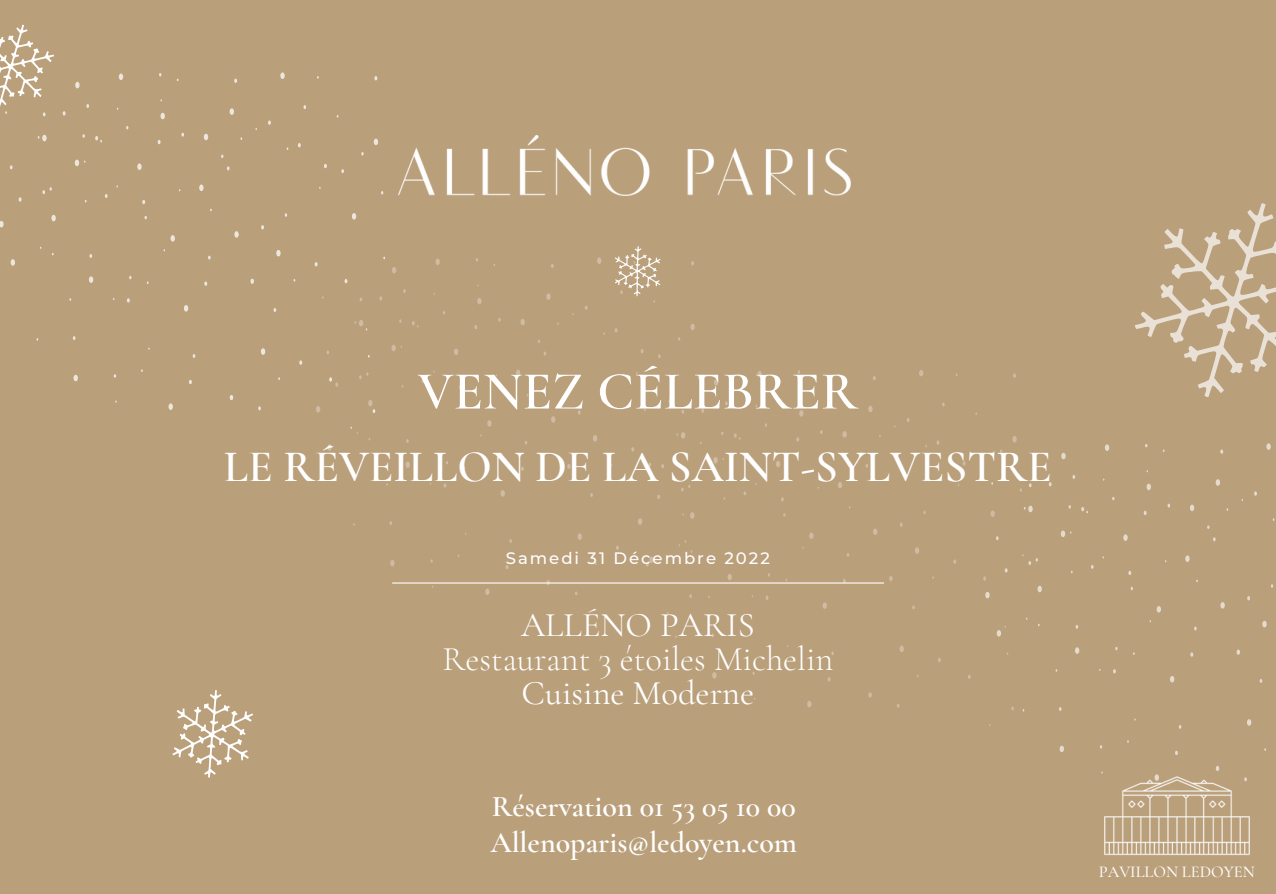
<style>
.page{position:relative;width:1276px;height:894px;background:#fff}
.page>*{position:absolute;margin:0;border:0;box-sizing:border-box;transform-origin:0 0}
.t1{font:600 54px "Cormorant Garamond";color:#fff}
.t2{font:600 45px "Cormorant Garamond";color:#fff}
.t3{font:300 34.5px "Cormorant Garamond";color:#fff}
.t4{font:34.5px "Cormorant Garamond";color:#fff}
.t5{font:600 30px/36px "Cormorant Garamond";color:#fff}
.t6{font:500 16.5px "Montserrat";letter-spacing:.12em;color:#fff}
.t7{font:500 16.5px "Cormorant Garamond";color:#fff}
</style>
<div class="page">
<div style="left:0;top:0;width:1275px;height:893px;background:#ba9f7b"></div>
<img style="left:1100px;top:745px;width:150px;height:110px">
<hr style="left:392px;top:582px;width:491px;height:1px;background:#fff">
<svg style="left:73px;top:374px;width:5px;height:7px"></svg>
<svg style="left:230px;top:395px;width:3px;height:5px"></svg>
<svg style="left:189px;top:380px;width:3px;height:4px"></svg>
<svg style="left:168px;top:403px;width:5px;height:7px"></svg>
<svg style="left:299px;top:360px;width:3px;height:5px"></svg>
<svg style="left:261px;top:348px;width:4px;height:7px"></svg>
<svg style="left:298px;top:143px;width:3px;height:4px"></svg>
<svg style="left:373px;top:138px;width:5px;height:7px"></svg>
<svg style="left:352px;top:213px;width:4px;height:6px"></svg>
<svg style="left:204px;top:134px;width:4px;height:6px"></svg>
<svg style="left:19px;top:197px;width:3px;height:5px"></svg>
<svg style="left:0;top:221px;width:4px;height:6px"></svg>
<svg style="left:261px;top:225px;width:3px;height:4px"></svg>
<svg style="left:170px;top:235px;width:5px;height:6px"></svg>
<svg style="left:137px;top:163px;width:5px;height:7px"></svg>
<svg style="left:268px;top:120px;width:3px;height:5px"></svg>
<svg style="left:75px;top:82px;width:5px;height:6px"></svg>
<svg style="left:229px;top:108px;width:5px;height:7px"></svg>
<svg style="left:160px;top:113px;width:5px;height:6px"></svg>
<svg style="left:89px;top:276px;width:4px;height:7px"></svg>
<svg style="left:11px;top:259px;width:4px;height:6px"></svg>
<svg style="left:250px;top:278px;width:4px;height:6px"></svg>
<svg style="left:204px;top:281px;width:3px;height:5px"></svg>
<svg style="left:184px;top:305px;width:4px;height:6px"></svg>
<svg style="left:142px;top:200px;width:3px;height:4px"></svg>
<svg style="left:276px;top:250px;width:4px;height:6px"></svg>
<svg style="left:119px;top:73px;width:4px;height:7px"></svg>
<svg style="left:280px;top:72px;width:5px;height:7px"></svg>
<svg style="left:95px;top:136px;width:7px;height:6px"></svg>
<svg style="left:75px;top:160px;width:10px;height:6px"></svg>
<svg style="left:51px;top:215px;width:5px;height:6px"></svg>
<svg style="left:38px;top:135px;width:9px;height:6px"></svg>
<svg style="left:42px;top:187px;width:10px;height:7px"></svg>
<svg style="left:324px;top:164px;width:3px;height:4px"></svg>
<svg style="left:234px;top:231px;width:5px;height:7px"></svg>
<svg style="left:234px;top:79px;width:3px;height:4px"></svg>
<svg style="left:199px;top:184px;width:4px;height:7px"></svg>
<svg style="left:390px;top:560px;width:4px;height:6px"></svg>
<svg style="left:546px;top:580px;width:4px;height:5px"></svg>
<svg style="left:485px;top:588px;width:4px;height:7px"></svg>
<svg style="left:577px;top:533px;width:5px;height:6px"></svg>
<svg style="left:690px;top:324px;width:4px;height:6px"></svg>
<svg style="left:668px;top:398px;width:4px;height:6px"></svg>
<svg style="left:520px;top:319px;width:5px;height:6px"></svg>
<svg style="left:329px;top:377px;width:9px;height:9px"></svg>
<svg style="left:316px;top:406px;width:4px;height:6px"></svg>
<svg style="left:487px;top:420px;width:4px;height:6px"></svg>
<svg style="left:454px;top:348px;width:4px;height:7px"></svg>
<svg style="left:392px;top:267px;width:4px;height:6px"></svg>
<svg style="left:546px;top:293px;width:4px;height:7px"></svg>
<svg style="left:477px;top:298px;width:4px;height:6px"></svg>
<svg style="left:405px;top:461px;width:5px;height:7px"></svg>
<svg style="left:327px;top:444px;width:4px;height:6px"></svg>
<svg style="left:567px;top:464px;width:3px;height:5px"></svg>
<svg style="left:521px;top:466px;width:3px;height:5px"></svg>
<svg style="left:500px;top:490px;width:5px;height:6px"></svg>
<svg style="left:459px;top:385px;width:3px;height:4px"></svg>
<svg style="left:593px;top:435px;width:4px;height:6px"></svg>
<svg style="left:615px;top:246px;width:46px;height:56px"></svg>
<svg style="left:435px;top:258px;width:5px;height:7px"></svg>
<svg style="left:597px;top:257px;width:4px;height:7px"></svg>
<svg style="left:412px;top:321px;width:6px;height:6px"></svg>
<svg style="left:391px;top:345px;width:11px;height:6px"></svg>
<svg style="left:368px;top:400px;width:7px;height:13px"></svg>
<svg style="left:354px;top:320px;width:13px;height:10px"></svg>
<svg style="left:359px;top:372px;width:9px;height:7px"></svg>
<svg style="left:551px;top:416px;width:4px;height:6px"></svg>
<svg style="left:516px;top:369px;width:4px;height:7px"></svg>
<svg style="left:1243px;top:777px;width:3px;height:4px"></svg>
<svg style="left:1059px;top:745px;width:4px;height:7px"></svg>
<svg style="left:1215px;top:765px;width:3px;height:5px"></svg>
<svg style="left:1174px;top:750px;width:3px;height:4px"></svg>
<svg style="left:1154px;top:774px;width:4px;height:6px"></svg>
<svg style="left:1247px;top:719px;width:3px;height:6px"></svg>
<svg style="left:1190px;top:504px;width:3px;height:7px"></svg>
<svg style="left:985px;top:591px;width:4px;height:7px"></svg>
<svg style="left:1156px;top:606px;width:4px;height:6px"></svg>
<svg style="left:1123px;top:534px;width:4px;height:6px"></svg>
<svg style="left:1061px;top:452px;width:4px;height:7px"></svg>
<svg style="left:1215px;top:479px;width:4px;height:6px"></svg>
<svg style="left:1146px;top:483px;width:4px;height:7px"></svg>
<svg style="left:1075px;top:647px;width:4px;height:6px"></svg>
<svg style="left:1236px;top:649px;width:3px;height:5px"></svg>
<svg style="left:1170px;top:676px;width:4px;height:6px"></svg>
<svg style="left:1262px;top:620px;width:4px;height:7px"></svg>
<svg style="left:1105px;top:444px;width:3px;height:7px"></svg>
<svg style="left:1266px;top:443px;width:4px;height:7px"></svg>
<svg style="left:1081px;top:507px;width:6px;height:6px"></svg>
<svg style="left:1061px;top:530px;width:10px;height:7px"></svg>
<svg style="left:1037px;top:585px;width:4px;height:7px"></svg>
<svg style="left:1024px;top:505px;width:8px;height:7px"></svg>
<svg style="left:1220px;top:602px;width:4px;height:6px"></svg>
<svg style="left:1185px;top:555px;width:4px;height:7px"></svg>
<svg style="left:0;top:24px;width:66px;height:93px"></svg>
<svg style="left:1135px;top:203px;width:140px;height:194px"></svg>
<svg style="left:172px;top:690px;width:81px;height:88px"></svg>
<img style="left:398px;top:135px;width:452px;height:61px">
<svg style="left:712px;top:672px;width:4px;height:6px"></svg>
<svg style="left:868px;top:692px;width:3px;height:5px"></svg>
<svg style="left:807px;top:701px;width:4px;height:6px"></svg>
<svg style="left:899px;top:645px;width:4px;height:7px"></svg>
<svg style="left:701px;top:408px;width:3px;height:5px"></svg>
<svg style="left:1012px;top:436px;width:4px;height:6px"></svg>
<svg style="left:990px;top:510px;width:4px;height:7px"></svg>
<svg style="left:842px;top:431px;width:4px;height:6px"></svg>
<svg style="left:638px;top:518px;width:4px;height:6px"></svg>
<svg style="left:809px;top:532px;width:4px;height:7px"></svg>
<svg style="left:776px;top:461px;width:4px;height:6px"></svg>
<svg style="left:714px;top:379px;width:4px;height:6px"></svg>
<svg style="left:868px;top:406px;width:4px;height:6px"></svg>
<svg style="left:799px;top:410px;width:4px;height:6px"></svg>
<svg style="left:996px;top:626px;width:9px;height:10px"></svg>
<svg style="left:727px;top:574px;width:4px;height:6px"></svg>
<svg style="left:646px;top:556px;width:7px;height:10px"></svg>
<svg style="left:1022px;top:554px;width:15px;height:11px"></svg>
<svg style="left:889px;top:576px;width:3px;height:5px"></svg>
<svg style="left:822px;top:602px;width:4px;height:6px"></svg>
<svg style="left:915px;top:547px;width:4px;height:6px"></svg>
<svg style="left:757px;top:371px;width:4px;height:6px"></svg>
<svg style="left:919px;top:370px;width:4px;height:6px"></svg>
<svg style="left:734px;top:433px;width:6px;height:6px"></svg>
<svg style="left:713px;top:457px;width:11px;height:6px"></svg>
<svg style="left:690px;top:512px;width:4px;height:6px"></svg>
<svg style="left:676px;top:432px;width:9px;height:6px"></svg>
<svg style="left:681px;top:484px;width:9px;height:7px"></svg>
<svg style="left:873px;top:528px;width:4px;height:7px"></svg>
<svg style="left:838px;top:482px;width:4px;height:6px"></svg>
<h1 class="t1" style="left:417px;top:358px;width:441px">VENEZ CÉLEBRER</h1>
<h2 class="t2" style="left:224px;top:439px;width:829px">LE RÉVEILLON DE LA SAINT-SYLVESTRE</h2>
<p class="t6" style="left:506px;top:547px;width:265px">Samedi 31 Décembre 2022</p>
<p class="t4" style="left:521px;top:604px;width:235px">ALLÉNO PARIS</p>
<p class="t3" style="left:442px;top:637px;width:392px">Restaurant 3 étoiles Michelin</p>
<p class="t4" style="left:521px;top:671px;width:234px">Cuisine Moderne</p>
<p class="t5" style="left:490px;top:787px;width:308px">Réservation 01 53 05 10 00<br>Allenoparis@ledoyen.com</p>
<p class="t7" style="left:1098px;top:861px;width:157px">PAVILLON LEDOYEN</p>
</div>
